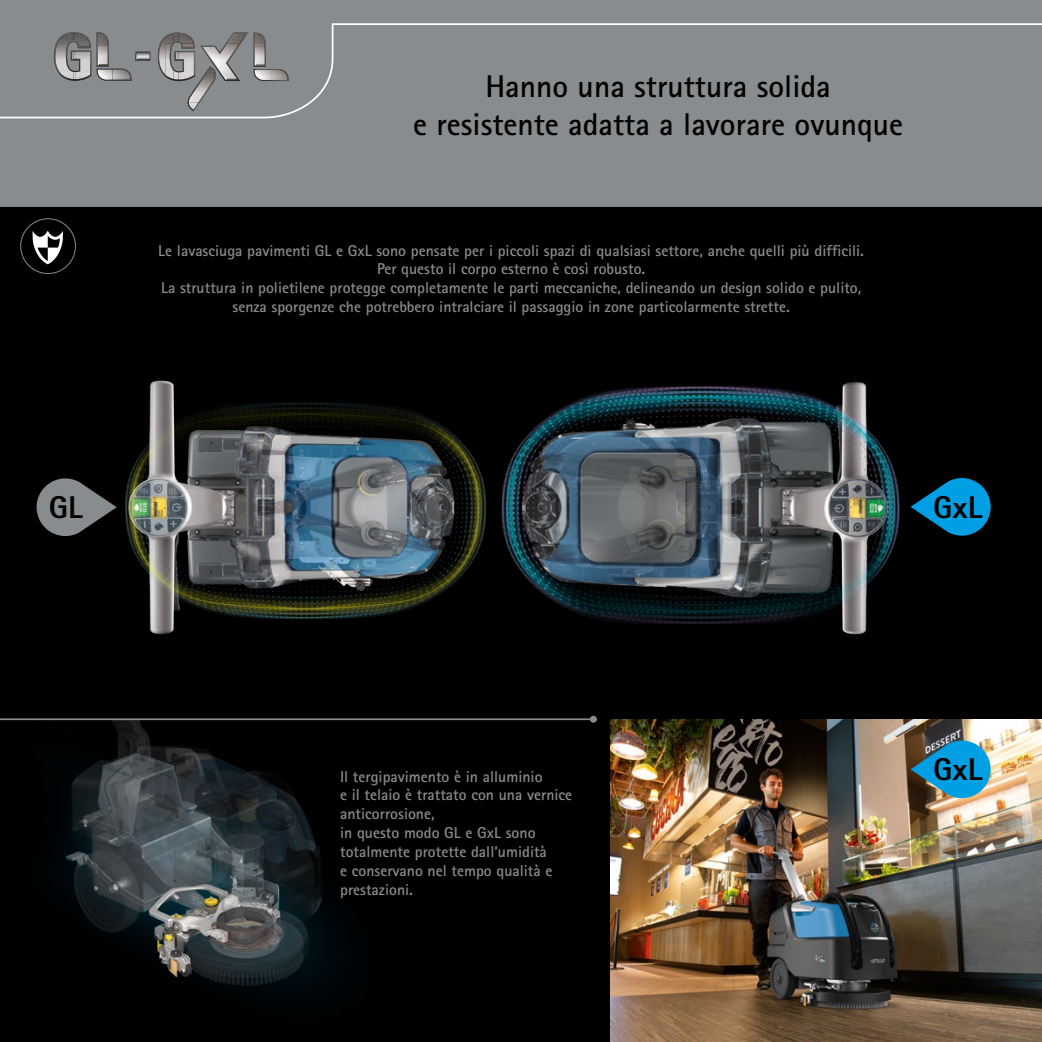
<style>
.page{position:relative;width:1042px;height:1042px;background:#fff}
.page>*{position:absolute;margin:0;border:0;box-sizing:border-box;transform-origin:0 0}
.t1{font:700 31.5px/37.8px "Rotis Sans Serif";color:#000;text-align:center}
.t2{font:800 31.5px "Rotis Sans Serif";color:#000}
.t3{font:700 15.75px/18.9px "Rotis Sans Serif";color:#888c8e;text-align:center}
</style>
<div class="page">
<img style="left:0;top:0;width:1042px;height:1042px">
<div style="left:20px;top:218px;width:56px;height:56px;border:1px solid #888c8e;border-radius:50%"></div>
<svg style="left:37px;top:478px;width:80px;height:58px;background:#585a5c"></svg>
<hr style="left:0;top:718px;width:593px;height:2px;background:#888c8e">
<div style="left:590px;top:716px;width:7px;height:7px;background:#888c8e;border-radius:50%"></div>
<h1 class="t2" style="left:49px;top:487px;width:35px">GL</h1>
<h1 class="t1" style="left:413px;top:67px;width:491px">Hanno una struttura solida<br>e resistente adatta a lavorare ovunque</h1>
<p class="t3" style="left:158px;top:240px;width:707px">Le lavasciuga pavimenti GL e GxL sono pensate per i piccoli spazi di qualsiasi settore, anche quelli più difficili.<br>Per questo il corpo esterno è così robusto.<br>La struttura in polietilene protegge completamente le parti meccaniche, delineando un design solido e pulito, senza sporgenze che potrebbero intralciare il passaggio in zone particolarmente strette.</p>
<h1 class="t2" style="left:933px;top:487px;width:50px">GxL</h1>
<p class="t3" style="left:340px;top:766px;width:234px;text-align:left">Il tergipavimento è in alluminio<br>e il telaio è trattato con una vernice anticorrosione,<br>in questo modo GL e GxL sono totalmente protette dall’umidità<br>e conservano nel tempo qualità e prestazioni.</p>
<h1 class="t2" style="left:933px;top:749px;width:50px">GxL</h1>
</div>
